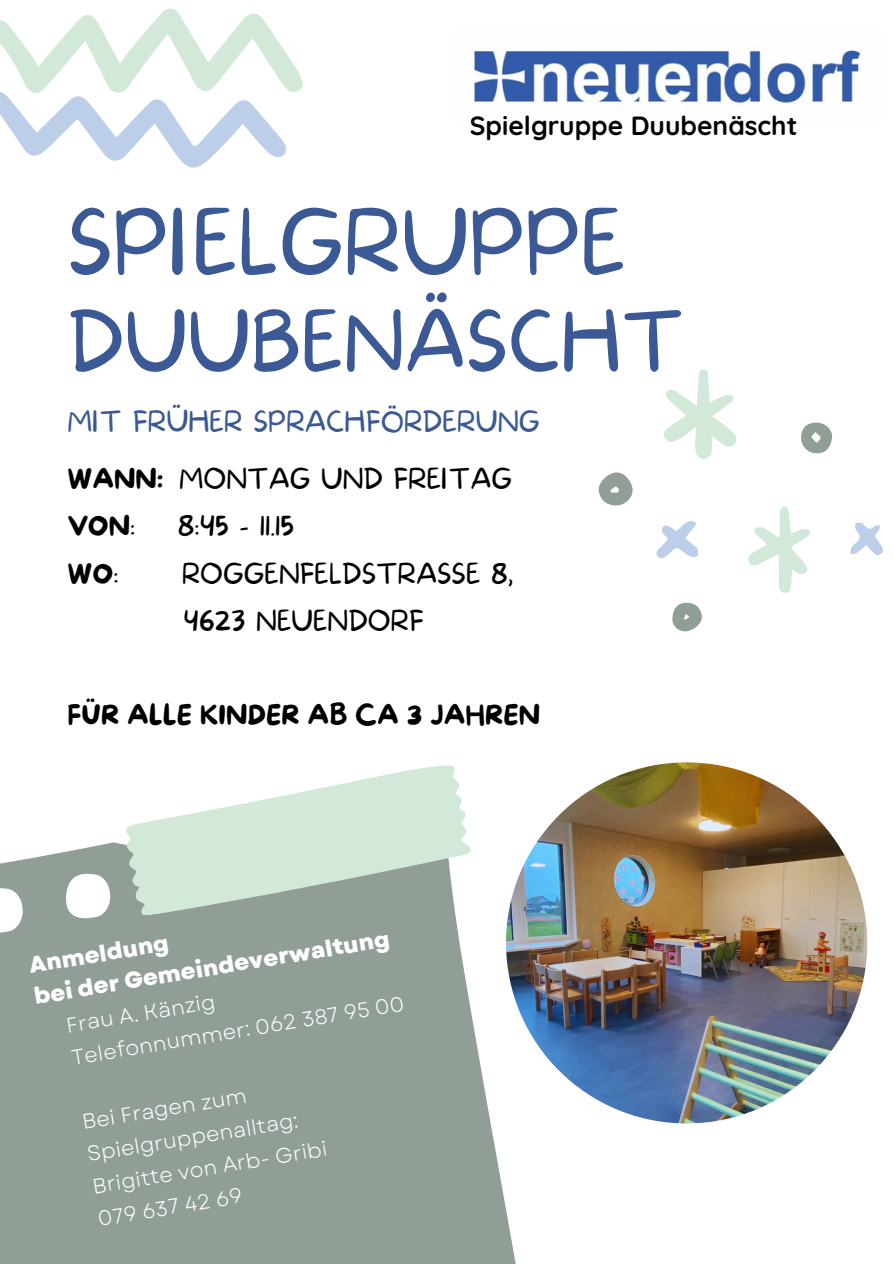
<style>
.page{position:relative;width:894px;height:1264px;background:#fff}
.page>*{position:absolute;margin:0;border:0;box-sizing:border-box;transform-origin:0 0}
.t1{font:100 84.9px "More Sugar";color:#3b5994}
.t2{font:100 78.9px "More Sugar";color:#3b5994}
.t3{font:100 27.45px "More Sugar";color:#3b5994}
.t4{font:100 27px/47.2px "More Sugar";color:#000}
.t5{font:27px "More Sugar";color:#000}
.t6{font:700 26.4px "Quicksand";color:#000}
.t7{font:800 22.8px/30.9px "Garet";color:#fff}
.t8{font:21px/32.4px "Garet";color:#fff}
.s1{font-weight:400}
.s2{font-weight:100}
</style>
<div class="page">
<svg style="left:850px;top:522px;width:32px;height:33px"></svg>
<svg style="left:664px;top:369px;width:73px;height:90px"></svg>
<svg style="left:748px;top:507px;width:62px;height:86px"></svg>
<svg style="left:656px;top:521px;width:42px;height:37px"></svg>
<svg style="left:598px;top:472px;width:34px;height:33px"></svg>
<svg style="left:801px;top:422px;width:31px;height:32px"></svg>
<svg style="left:672px;top:602px;width:30px;height:29px"></svg>
<svg style="left:0;top:842px;width:524px;height:421px;background:#9aa7a0"></svg>
<svg style="left:0;top:8px;width:303px;height:160px"></svg>
<svg style="left:120px;top:765px;width:354px;height:152px;fill:#d2e9d9"></svg>
<img style="left:474px;top:49px;width:387px;height:54px">
<img style="left:506px;top:762px;width:360px;height:361px;border-radius:50%">
<p class="t6" style="left:469px;top:109px;width:329px">Spielgruppe Duubenäscht</p>
<p class="t1" style="left:67px;top:194px;width:560px">SPIELGRUPPE</p>
<p class="t2" style="left:67px;top:297px;width:618px">DUUBENÄSCHT</p>
<h4 class="t3" style="left:67px;top:406px;width:474px">MIT FRÜHER SPRACHFÖRDERUNG</h4>
<h3 class="t4" style="left:67px;top:457px;width:446px"><span class="s1">WANN:</span> MONTAG UND FREITAG<br><span class="s1">VON</span>:</h3>
<h3 class="t4" style="left:178px;top:504px;width:118px">8:45 - 11.15</h3>
<h3 class="t5" style="left:67px;top:558px;width:53px">WO<span class="s2">:</span></h3>
<h3 class="t4" style="left:182px;top:551px;width:333px">ROGGENFELDSTRASSE 8,<br>4623 NEUENDORF</h3>
<h1 class="t5" style="left:67px;top:700px;width:474px">FÜR ALLE KINDER AB CA 3 JAHREN</h1>
<p class="t7" style="left:27px;top:949px;width:361px;rotate:-9deg">Anmeldung<br>bei der Gemeindeverwaltung</p>
<h2 class="t8" style="left:69px;top:1040px;width:338px;rotate:-9deg">Telefonnummer: 062 387 95 00</h2>
<p class="t8" style="left:80px;top:1105px;width:215px;rotate:-9deg">Bei Fragen zum<br>Spielgruppenalltag:</p>
<h2 class="t8" style="left:64px;top:1009px;width:152px;rotate:-9deg">Frau A. Känzig</h2>
<p class="t8" style="left:90px;top:1169px;width:239px;rotate:-9deg">Brigitte von Arb- Gribi</p>
<p class="t8" style="left:95px;top:1202px;width:148px;rotate:-9deg">079 637 42 69</p>
</div>
